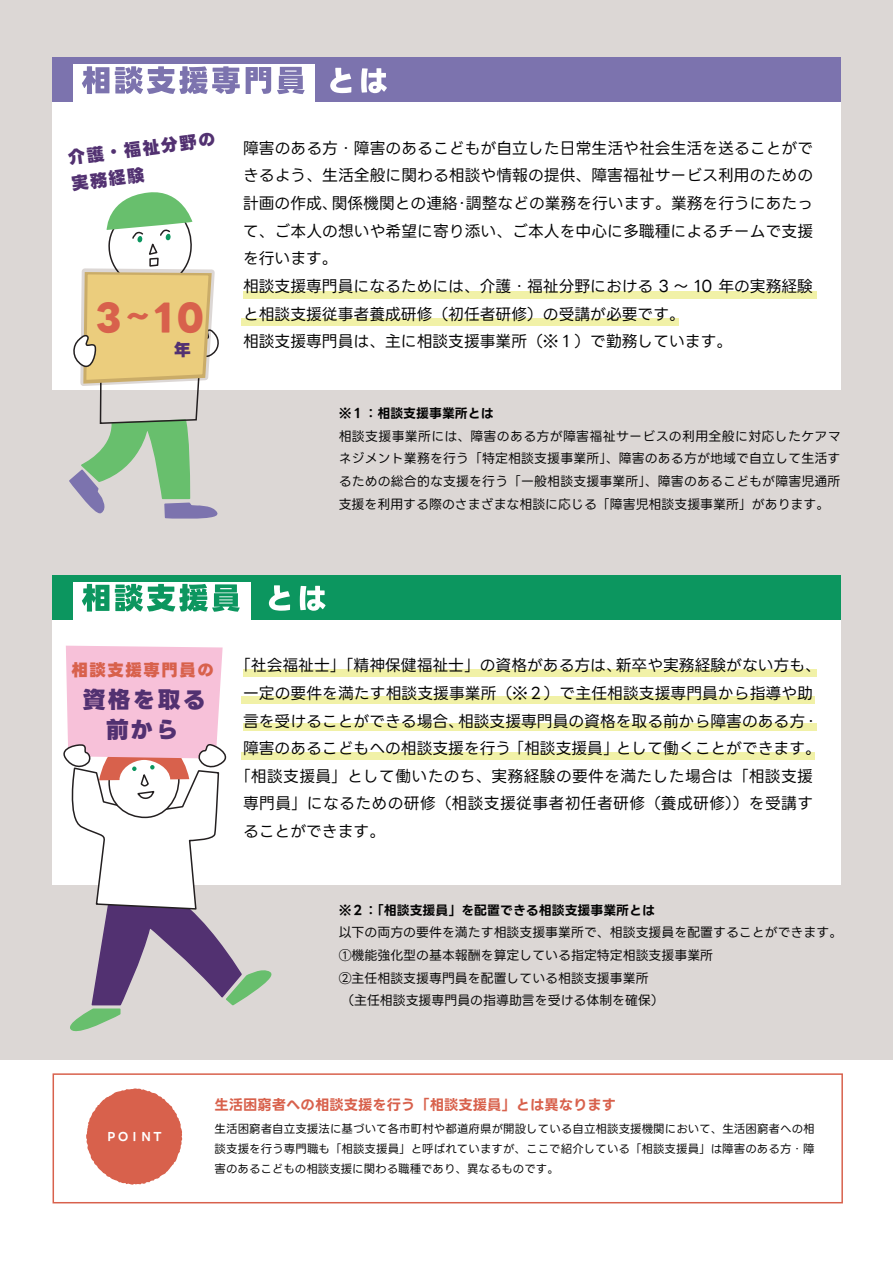
<style>
.page{position:relative;width:893px;height:1263px;background:#fff}
.page>*{position:absolute;margin:0;border:0;box-sizing:border-box;transform-origin:0 0}
.t1{font:800 36.9px "LINE Seed JP OTF";color:#d8614c}
.t2{font:800 22.65px/30.2px "LINE Seed JP OTF";letter-spacing:.1em;color:#523171;text-align:center}
.t3{font:800 16.95px/26.5px "LINE Seed JP OTF";color:#523171}
.t4{font:800 16.35px "LINE Seed JP OTF";letter-spacing:.1em;color:#d8614c}
.t5{font:15.75px/27.6px "LINE Seed JP OTF";color:#030303}
.t6{font:15.75px "LINE Seed JP OTF";letter-spacing:.02em;color:#030303}
.t7{font:15.75px "LINE Seed JP OTF";letter-spacing:.025em;color:#030303}
.t8{font:700 14.4px "LINE Seed JP OTF";color:#d8614c}
.t9{font:12.9px/22.6px "LINE Seed JP OTF";color:#030303;text-align:justify}
.t10{font:700 12.9px "LINE Seed JP OTF";color:#030303}
.t11{font:11.55px/20.1px "LINE Seed JP OTF";color:#030303;text-align:justify}
.t12{font:700 11.55px "LINE Seed JP OTF";color:#fff}
.s1{font-size:23.25px}
</style>
<div class="page">
<div style="left:0;top:0;width:893px;height:1059px;background:#dcd7d5"></div>
<div style="left:52px;top:102px;width:789px;height:288px;background:#fff"></div>
<div style="left:52px;top:57px;width:789px;height:45px;background:#7c73ae"></div>
<div style="left:73px;top:64px;width:242px;height:46px;background:#fff"></div>
<svg style="left:82px;top:66px;width:27px;height:28px"></svg>
<svg style="left:115px;top:66px;width:125px;height:28px"></svg>
<svg style="left:246px;top:67px;width:25px;height:27px"></svg>
<svg style="left:277px;top:67px;width:28px;height:27px"></svg>
<svg style="left:330px;top:68px;width:21px;height:25px"></svg>
<svg style="left:361px;top:68px;width:26px;height:25px"></svg>
<div style="left:52px;top:620px;width:789px;height:265px;background:#fff"></div>
<div style="left:52px;top:575px;width:789px;height:45px;background:#0c965f"></div>
<div style="left:73px;top:582px;width:177px;height:45px;background:#fff"></div>
<svg style="left:82px;top:584px;width:27px;height:28px"></svg>
<svg style="left:115px;top:584px;width:125px;height:28px"></svg>
<svg style="left:269px;top:585px;width:21px;height:26px"></svg>
<svg style="left:300px;top:586px;width:26px;height:25px"></svg>
<svg style="left:86px;top:1088px;width:96px;height:97px"></svg>
<div style="left:53px;top:1073px;width:790px;height:130px;border:2px solid #d8614c"></div>
<div style="left:243px;top:291px;width:574px;height:8px;background:#f1f1a7"></div>
<div style="left:241px;top:318px;width:438px;height:7px;background:#f1f1a7"></div>
<div style="left:243px;top:669px;width:574px;height:8px;background:#f1f1a7"></div>
<div style="left:241px;top:696px;width:574px;height:7px;background:#f1f1a7"></div>
<div style="left:243px;top:724px;width:574px;height:7px;background:#f1f1a7"></div>
<div style="left:241px;top:752px;width:574px;height:8px;background:#f1f1a7"></div>
<svg style="left:63px;top:646px;width:216px;height:386px"></svg>
<svg style="left:69px;top:192px;width:150px;height:327px"></svg>
<p class="t3" style="left:67px;top:145px;width:149px;rotate:-7deg">介護・福祉分野の実務経験</p>
<h1 class="t1" style="left:96px;top:296px;width:110px">3<span class="s1">～</span>10</h1>
<p class="t5" style="left:243px;top:135px;width:572px">障害のある方・障害のあるこどもが自立した日常生活や社会生活を送ることができるよう、生活全般に関わる相談や情報の提供、障害福祉サービス利用のための計画の作成、関係機関との連絡・調整などの業務を行います。業務を行うにあたって、ご本人の想いや希望に寄り添い、ご本人を中心に多職種によるチームで支援を行います。<br>相談支援専門員になるためには、介護・福祉分野における 3 ～ 10 年の実務経験と相談支援従事者養成研修（初任者研修）の受講が必要です。<br>相談支援専門員は、主に相談支援事業所（※１）で勤務しています。</p>
<p class="t10" style="left:339px;top:406px;width:156px">※１：相談支援事業所とは</p>
<p class="t9" style="left:339px;top:425px;width:503px">相談支援事業所には、障害のある方が障害福祉サービスの利用全般に対応したケアマネジメント業務を行う「特定相談支援事業所」、障害のある方が地域で自立して生活するための総合的な支援を行う「一般相談支援事業所」、障害のあるこどもが障害児通所支援を利用する際のさまざまな相談に応じる「障害児相談支援事業所」があります。</p>
<p class="t4" style="left:72px;top:660px;width:144px">相談支援専門員の</p>
<h2 class="t2" style="left:83px;top:685px;width:124px">資格を取る前から</h2>
<p class="t5" style="left:235px;top:652px;width:587px">「社会福祉士」「精神保健福祉士」の資格がある方は、新卒や実務経験がない方も、</p>
<p class="t5" style="left:243px;top:680px;width:571px">一定の要件を満たす相談支援事業所（※２）で主任相談支援専門員から指導や助</p>
<p class="t5" style="left:243px;top:708px;width:577px">言を受けることができる場合、相談支援専門員の資格を取る前から障害のある方・</p>
<p class="t5" style="left:243px;top:735px;width:579px">障害のあるこどもへの相談支援を行う「相談支援員」として働くことができます。</p>
<p class="t6" style="left:235px;top:764px;width:579px">「相談支援員」として働いたのち、実務経験の要件を満たした場合は「相談支援</p>
<p class="t7" style="left:243px;top:792px;width:571px">専門員」になるための研修（相談支援従事者初任者研修（養成研修））を受講す</p>
<p class="t5" style="left:243px;top:818px;width:144px">ることができます。</p>
<p class="t10" style="left:339px;top:903px;width:318px">※２：「相談支援員」を配置できる相談支援事業所とは</p>
<p class="t9" style="left:339px;top:922px;width:505px;text-align:left">以下の両方の要件を満たす相談支援事業所で、相談支援員を配置することができます。①機能強化型の基本報酬を算定している指定特定相談支援事業所<br>②主任相談支援専門員を配置している相談支援事業所<br>（主任相談支援専門員の指導助言を受ける体制を確保）</p>
<p class="t12" style="left:106px;top:1130px;width:59px">ＰＯＩＮＴ</p>
<p class="t8" style="left:215px;top:1097px;width:403px">生活困窮者への相談支援を行う「相談支援員」とは異なります</p>
<p class="t11" style="left:215px;top:1119px;width:602px">生活困窮者自立支援法に基づいて各市町村や都道府県が開設している自立相談支援機関において、生活困窮者への相談支援を行う専門職も「相談支援員」と呼ばれていますが、ここで紹介している「相談支援員」は障害のある方・障害のあるこどもの相談支援に関わる職種であり、異なるものです。</p>
</div>
